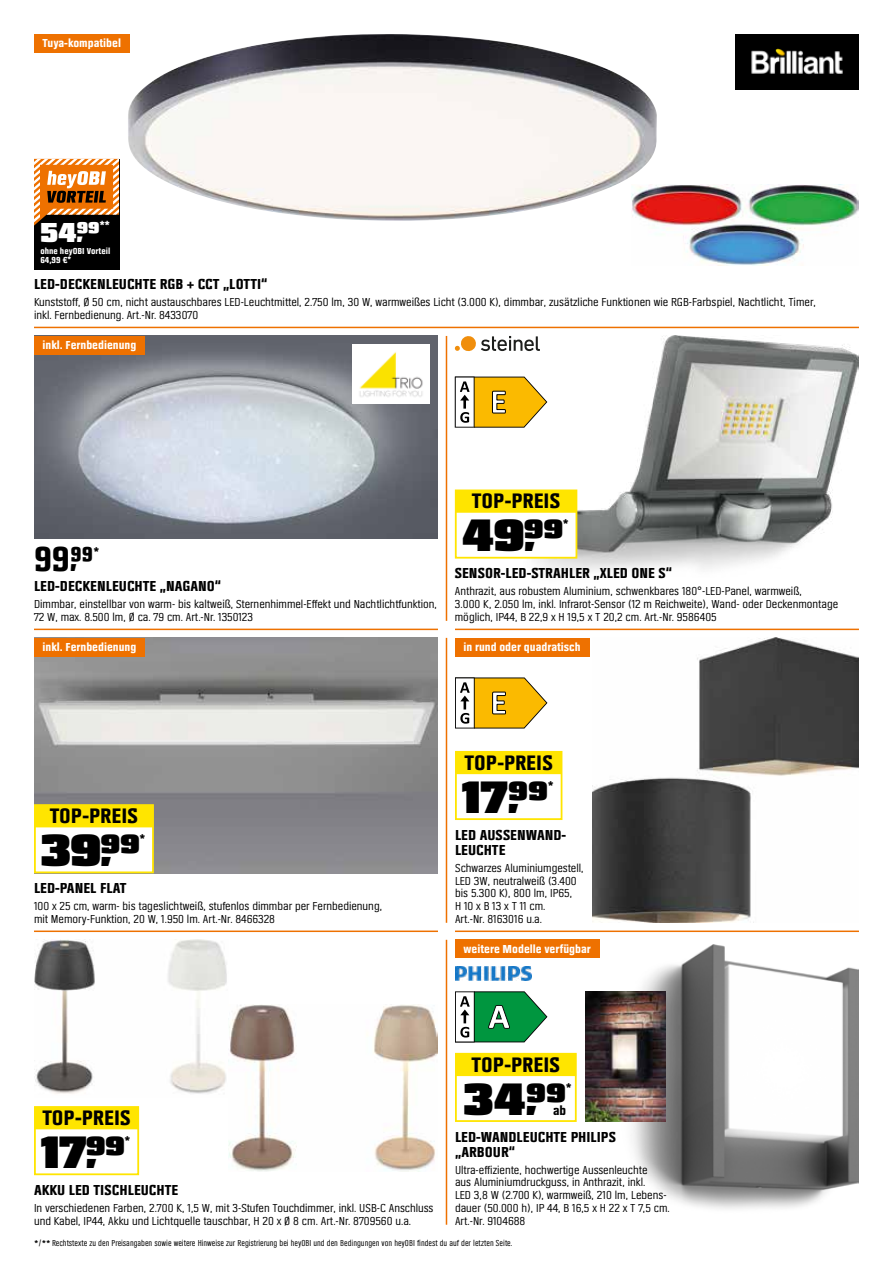
<style>
.page{position:relative;width:893px;height:1263px;background:#fff}
.page>*{position:absolute;margin:0;border:0;box-sizing:border-box;transform-origin:0 0}
.t1{font:900 47.25px "Obi Ziffern Supnew";letter-spacing:-.01em;color:#000}
.t2{font:700 36px "Obi Ziffern Sup Cent 20";color:#000}
.t3{font:900 28.5px "Obi Ziffern Supnew";color:#fff;scale:.95 1}
.t4{font:700 21.75px "Obi Sans ML20";color:#000}
.t5{font:900 15.75px "Obi Sans ML20";color:#000}
.t6{font:700 15px/15px "Obi Sans ML20";color:#000}
.t7{font:700 13.5px "Obi Sans ML20";color:#000}
.t8{font:12px/12.8px "Obi Sans ML20";color:#000}
.t9{font:700 12px "Obi Sans ML20";color:#fff}
.t10{font:9px "Obi Sans ML20 Regular Con";color:#000}
.t11{font:700 9px/9.4px "Obi Sans ML20";color:#fff}
.s1{font-family:"Obi Ziffern Sup"}
.s2{font-family:"Obi Ziffern Sup 20"}
.s3{font-size:12px}
</style>
<div class="page">
<hr style="left:446px;top:638px;width:1px;height:285px;background:#ee7100">
<hr style="left:446px;top:940px;width:1px;height:285px;background:#ee7100">
<hr style="left:34px;top:930px;width:404px;height:2px;background:#ee7100">
<hr style="left:455px;top:930px;width:404px;height:2px;background:#ee7100">
<hr style="left:446px;top:336px;width:1px;height:285px;background:#ee7100">
<hr style="left:34px;top:327px;width:825px;height:1px;background:#ee7100">
<hr style="left:34px;top:629px;width:404px;height:1px;background:#ee7100">
<hr style="left:455px;top:629px;width:404px;height:1px;background:#ee7100">
<img style="left:127px;top:34px;width:530px;height:187px">
<img style="left:736px;top:34px;width:123px;height:55px">
<img style="left:34px;top:940px;width:193px;height:154px">
<img style="left:632px;top:945px;width:227px;height:264px">
<svg style="left:455px;top:991px;width:92px;height:51px"></svg>
<img style="left:455px;top:967px;width:76px;height:14px">
<img style="left:34px;top:638px;width:404px;height:235px">
<img style="left:592px;top:638px;width:267px;height:285px">
<svg style="left:455px;top:677px;width:92px;height:51px"></svg>
<img style="left:631px;top:184px;width:228px;height:81px">
<img style="left:228px;top:1004px;width:210px;height:168px">
<img style="left:585px;top:991px;width:80px;height:131px">
<img style="left:514px;top:336px;width:345px;height:236px">
<svg style="left:455px;top:336px;width:85px;height:15px"></svg>
<svg style="left:455px;top:377px;width:92px;height:51px"></svg>
<div style="left:34px;top:34px;width:96px;height:18px;background:#ee7100"></div>
<div style="left:455px;top:638px;width:134px;height:18px;background:#ee7100"></div>
<div style="left:455px;top:940px;width:144px;height:18px;background:#ee7100"></div>
<div style="left:34px;top:638px;width:111px;height:18px;background:#ee7100"></div>
<div style="left:34px;top:159px;width:85px;height:110px;background:#000"></div>
<svg style="left:34px;top:159px;width:85px;height:67px"></svg>
<div style="left:456px;top:490px;width:120px;height:68px;background:#fff"></div>
<div style="left:455px;top:490px;width:122px;height:23px;background:#ffe500"></div>
<div style="left:455px;top:489px;width:122px;height:70px;border:2px solid #ffe500"></div>
<div style="left:455px;top:752px;width:107px;height:22px;background:#ffe500"></div>
<div style="left:455px;top:751px;width:107px;height:69px;border:2px solid #ffe500"></div>
<div style="left:35px;top:1107px;width:104px;height:22px;background:#ffe500"></div>
<div style="left:34px;top:1106px;width:105px;height:69px;border:2px solid #ffe500"></div>
<div style="left:455px;top:1053px;width:121px;height:23px;background:#ffe500"></div>
<div style="left:455px;top:1053px;width:122px;height:69px;border:2px solid #ffe500"></div>
<div style="left:35px;top:805px;width:118px;height:67px;background:#fff"></div>
<div style="left:35px;top:805px;width:118px;height:22px;background:#ffe500"></div>
<div style="left:34px;top:804px;width:120px;height:69px;border:2px solid #ffe500"></div>
<img style="left:34px;top:336px;width:404px;height:203px">
<img style="left:353px;top:344px;width:76px;height:59px">
<div style="left:34px;top:336px;width:111px;height:18px;background:#ee7100"></div>
<p class="t9" style="left:43px;top:36px;width:80px">Tuya-kompatibel</p>
<h3 class="t3" style="left:40px;top:219px;width:75px"><span class="s1">54</span>,99<sup>**</sup></h3>
<p class="t11" style="left:40px;top:246px;width:71px">ohne heyOBI Vorteil<br>64,99 €*</p>
<p class="t6" style="left:34px;top:277px;width:235px">LED-DECKENLEUCHTE RGB + CCT „LOTTI“</p>
<p class="t8" style="left:34px;top:296px;width:783px">Kunststoff, Ø 50 cm, nicht austauschbares LED-Leuchtmittel, 2.750 lm, 30 W, warmweißes Licht (3.000 K), dimmbar, zusätzliche Funktionen wie RGB-Farbspiel, Nachtlicht, Timer, inkl. Fernbedienung. Art.-Nr. 8433070</p>
<p class="t9" style="left:43px;top:338px;width:95px">inkl. Fernbedienung</p>
<h2 class="t2" style="left:34px;top:544px;width:61px"><span class="s2">99</span>,99</h2>
<h3 class="t5" style="left:94px;top:545px;width:7px">*</h3>
<p class="t6" style="left:34px;top:579px;width:188px">LED-DECKENLEUCHTE „NAGANO“</p>
<p class="t8" style="left:34px;top:598px;width:405px">Dimmbar, einstellbar von warm- bis kaltweiß, Sternenhimmel-Effekt und Nachtlichtfunktion,<br>72 W, max. 8.500 lm, Ø ca. 79 cm. Art.-Nr. 1350123</p>
<p class="t9" style="left:43px;top:640px;width:95px">inkl. Fernbedienung</p>
<h3 class="t4" style="left:472px;top:488px;width:90px">TOP-PREIS</h3>
<h1 class="t1" style="left:462px;top:514px;width:103px"><span class="s1">49</span>,99</h1>
<h3 class="t5" style="left:563px;top:518px;width:7px">*</h3>
<p class="t6" style="left:455px;top:566px;width:219px">SENSOR-LED-STRAHLER „XLED ONE S“</p>
<p class="t8" style="left:455px;top:585px;width:385px">Anthrazit, aus robustem Aluminium, schwenkbares 180°-LED-Panel, warmweiß,<br>3.000 K, 2.050 lm, inkl. Infrarot-Sensor (12 m Reichweite), Wand- oder Deckenmontage möglich, IP44, B 22,9 x H 19,5 x T 20,2 cm. Art.-Nr. 9586405</p>
<p class="t9" style="left:463px;top:640px;width:118px">in rund oder quadratisch</p>
<h3 class="t4" style="left:50px;top:803px;width:90px">TOP-PREIS</h3>
<h1 class="t1" style="left:41px;top:829px;width:101px"><span class="s1">39</span>,99</h1>
<h3 class="t5" style="left:140px;top:832px;width:7px">*</h3>
<p class="t6" style="left:34px;top:880px;width:94px">LED-PANEL FLAT</p>
<p class="t8" style="left:34px;top:900px;width:350px">100 x 25 cm, warm- bis tageslichtweiß, stufenlos dimmbar per Fernbedienung, mit Memory-Funktion, 20 W, 1.950 lm. Art.-Nr. 8466328</p>
<h3 class="t4" style="left:465px;top:750px;width:90px">TOP-PREIS</h3>
<h1 class="t1" style="left:462px;top:776px;width:88px"><span class="s1">17</span>,99</h1>
<h3 class="t5" style="left:548px;top:779px;width:7px">*</h3>
<p class="t6" style="left:455px;top:827px;width:113px">LED AUSSENWAND-<br>LEUCHTE</p>
<p class="t8" style="left:455px;top:862px;width:130px">Schwarzes Aluminiumgestell,<br>LED 3W, neutralweiß (3.400 bis 5.300 K), 800 lm, IP65,<br>H 10 x B 13 x T 11 cm.<br>Art.-Nr. 8163016 u.a.</p>
<p class="t9" style="left:463px;top:942px;width:129px">weitere Modelle verfügbar</p>
<h3 class="t4" style="left:42px;top:1105px;width:90px">TOP-PREIS</h3>
<h1 class="t1" style="left:41px;top:1131px;width:86px"><span class="s1">17</span>,99</h1>
<h3 class="t5" style="left:125px;top:1134px;width:7px">*</h3>
<p class="t6" style="left:34px;top:1182px;width:146px">AKKU LED TISCHLEUCHTE</p>
<p class="t8" style="left:34px;top:1202px;width:401px">In verschiedenen Farben, 2.700 K, 1,5 W, mit 3-Stufen Touchdimmer, inkl. USB-C Anschluss und Kabel, IP44, Akku und Lichtquelle tauschbar, H 20 x Ø 8 cm. Art.-Nr. 8709560 u.a.</p>
<h3 class="t4" style="left:472px;top:1052px;width:90px">TOP-PREIS</h3>
<h1 class="t1" style="left:463px;top:1078px;width:104px"><span class="s1">34</span>,99</h1>
<h3 class="t5" style="left:566px;top:1081px;width:7px">*</h3>
<p class="t7" style="left:553px;top:1102px;width:15px">ab</p>
<p class="t6" style="left:455px;top:1129px;width:163px">LED-WANDLEUCHTE PHILIPS „ARBOUR“</p>
<p class="t8" style="left:455px;top:1164px;width:216px">Ultra-effiziente, hochwertige Aussenleuchte<br>aus Aluminiumdruckguss, in Anthrazit, inkl.<br>LED 3,8 W (2.700 K), warmweiß, 210 lm, Lebens&shy;dauer (50.000 h), IP 44, B 16,5 x H 22 x T 7,5 cm.<br>Art.-Nr. 9104688</p>
<p class="t10" style="left:34px;top:1238px;width:480px"><span class="s3">*</span>/<span class="s3">**</span> Rechtstexte zu den Preisangaben sowie weitere Hinweise zur Registrierung bei heyOBI und den Bedingungen von heyOBI findest du auf der letzten Seite.</p>
</div>
